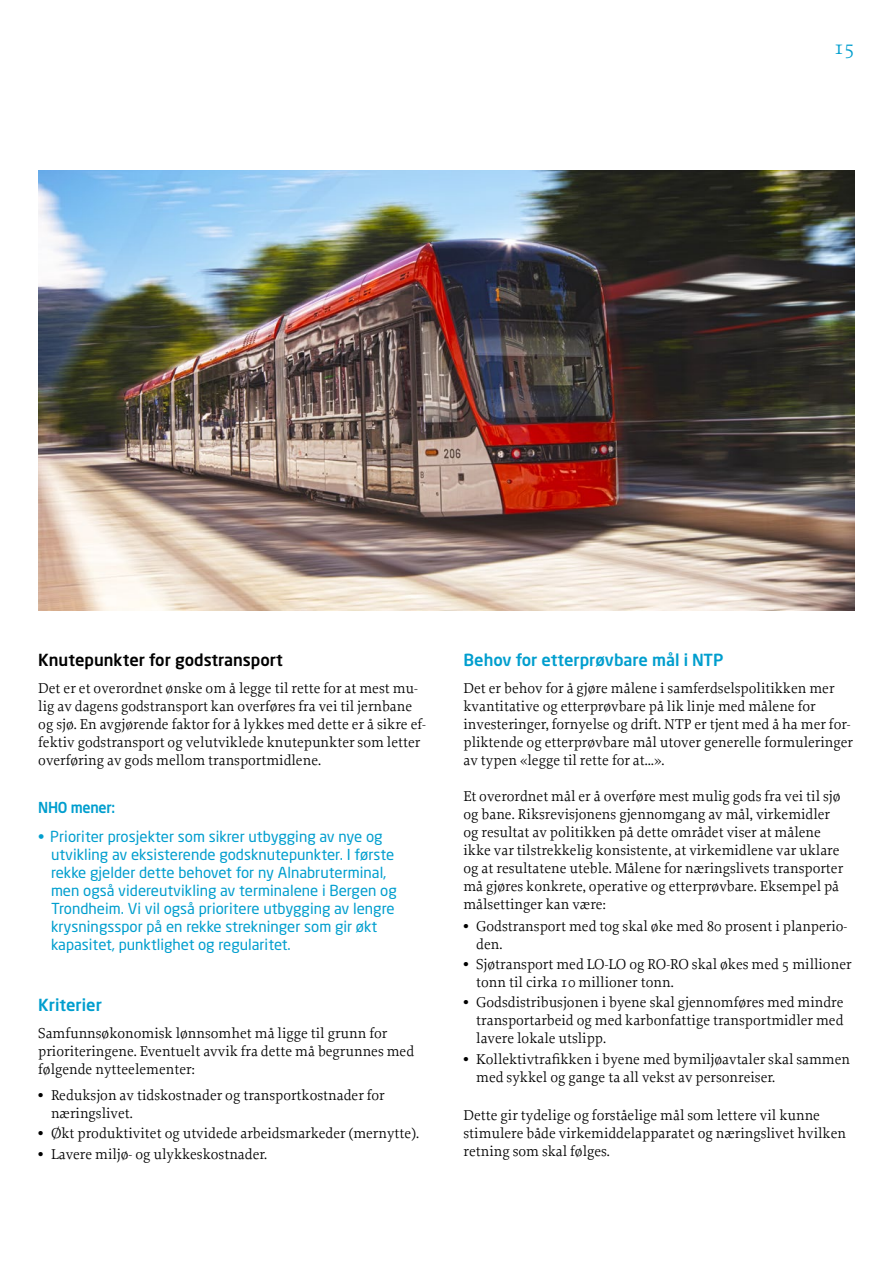
<style>
.page{position:relative;width:893px;height:1263px;background:#fff}
.page>*{position:absolute;margin:0;border:0;box-sizing:border-box;transform-origin:0 0}
.t1{font:21px "Proforma";color:#009ece}
.t2{font:500 16.5px "Neo Sans";color:#009ece}
.t3{font:500 16.5px "Neo Sans";color:#000}
.t4{font:15px/18px "Proforma";color:#000}
.t5{font:15px/18px "Neo Sans";color:#009ece}
.t6{font:500 15px "Neo Sans";letter-spacing:-.02em;color:#009ece;scale:.95 1}
.s1{font-family:"Times"}
</style>
<div class="page">
<img style="left:38px;top:170px;width:817px;height:441px">
<h1 class="t1" style="left:834px;top:34px;width:22px">15</h1>
<p class="t3" style="left:38px;top:650px;width:246px">Knutepunkter for godstransport</p>
<p class="t4" style="left:38px;top:679px;width:389px">Det er et overordnet ønske om å legge til rette for at mest mu&shy;lig av dagens godstransport kan overføres fra vei til jernbane og sjø. En avgjørende faktor for å lykkes med dette er å sikre ef&shy;fektiv godstransport og velutviklede knutepunkter som letter overføring av gods mellom transportmidlene.</p>
<p class="t6" style="left:38px;top:798px;width:82px">NHO mener:</p>
<p class="t5" style="left:51px;top:827px;width:347px;text-indent:-13px">• Prioriter prosjekter som sikrer utbygging av nye og utvikling av eksisterende godsknutepunkter. I første rekke gjelder dette behovet for ny Alnabruterminal, men også videreutvikling av terminalene i Bergen og Trondheim. Vi vil også prioritere utbygging av lengre krysningsspor på en rekke strekninger som gir økt kapasitet, punktlighet og regularitet.</p>
<p class="t2" style="left:38px;top:995px;width:65px">Kriterier</p>
<p class="t4" style="left:38px;top:1024px;width:377px">Samfunnsøkonomisk lønnsomhet må ligge til grunn for prioriteringene. Eventuelt avvik fra dette må begrunnes med følgende nytteelementer:</p>
<p class="t4" style="left:51px;top:1086px;width:335px;text-indent:-13px"><span class="s1">•</span> Reduksjon av tidskostnader og transportkostnader for næringslivet.</p>
<p class="t4" style="left:38px;top:1124px;width:382px"><span class="s1">•</span> Økt produktivitet og utvidede arbeidsmarkeder (mernytte).</p>
<p class="t4" style="left:38px;top:1144px;width:231px"><span class="s1">•</span> Lavere miljø- og ulykkeskostnader.</p>
<p class="t2" style="left:463px;top:650px;width:261px">Behov for etterprøvbare mål i NTP</p>
<p class="t4" style="left:463px;top:679px;width:391px">Det er behov for å gjøre målene i samferdselspolitikken mer kvantitative og etterprøvbare på lik linje med målene for investeringer, fornyelse og drift. NTP er tjent med å ha mer for&shy;pliktende og etterprøvbare mål utover generelle formuleringer av typen «legge til rette for at…».</p>
<p class="t4" style="left:463px;top:787px;width:381px">Et overordnet mål er å overføre mest mulig gods fra vei til sjø og bane. Riksrevisjonens gjennomgang av mål, virkemidler og resultat av politikken på dette området viser at målene ikke var tilstrekkelig konsistente, at virkemidlene var uklare og at resultatene uteble. Målene for næringslivets transporter må gjøres konkrete, operative og etterprøvbare. Eksempel på målsettinger kan være:</p>
<p class="t4" style="left:476px;top:917px;width:373px;text-indent:-13px"><span class="s1">•</span> Godstransport med tog skal øke med 80 prosent i planperio&shy;den.</p>
<p class="t4" style="left:476px;top:955px;width:377px;text-indent:-13px"><span class="s1">•</span> Sjøtransport med LO-LO og RO-RO skal økes med 5 millioner tonn til cirka 10 millioner tonn.</p>
<p class="t4" style="left:476px;top:993px;width:369px;text-align:justify;text-indent:-13px"><span class="s1">•</span> Godsdistribusjonen i byene skal gjennomføres med mindre transportarbeid og med karbonfattige transportmidler med lavere lokale utslipp.</p>
<p class="t4" style="left:476px;top:1049px;width:375px;text-indent:-13px"><span class="s1">•</span> Kollektivtrafikken i byene med bymiljøavtaler skal sammen med sykkel og gange ta all vekst av personreiser.</p>
<p class="t4" style="left:463px;top:1105px;width:384px">Dette gir tydelige og forståelige mål som lettere vil kunne stimulere både virkemiddelapparatet og næringslivet hvilken retning som skal følges.</p>
</div>
